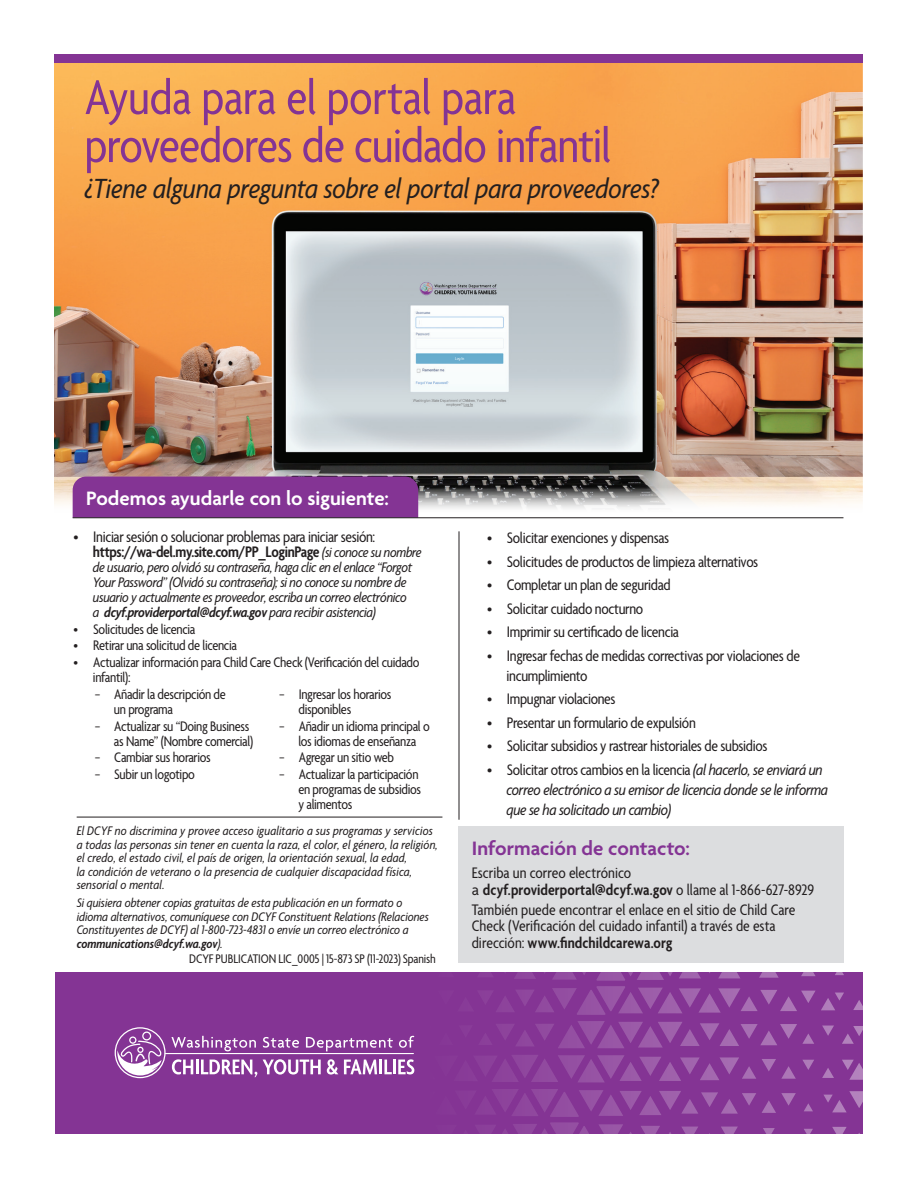
<style>
.page{position:relative;width:918px;height:1188px;background:#fff}
.page>*{position:absolute;margin:0;border:0;box-sizing:border-box;transform-origin:0 0}
.t1{font:condensed 52.5px/48px "Agenda";letter-spacing:-.015em;color:#843494}
.t2{font:italic condensed 30px "Agenda";letter-spacing:-.005em;color:#231f20}
.t3{font:600 21px "Agenda";color:#fff}
.t4{font:600 21px "Agenda";color:#843494}
.t5{font:condensed 16.5px/15px "Agenda";letter-spacing:-.02em;color:#231f20}
.t6{font:condensed 16.5px/16.5px "Agenda";color:#231f20}
.t7{font:italic condensed 16.5px/20.2px "Agenda";letter-spacing:-.02em;color:#231f20}
.t8{font:condensed 15px/15px "Agenda";letter-spacing:-.02em;color:#231f20}
.t9{font:italic condensed 15px/15px "Agenda";letter-spacing:-.02em;color:#231f20}
.t10{font:italic condensed 13.5px/13.5px "Agenda";letter-spacing:.005em;color:#231f20}
.t11{font:condensed 13.5px "Agenda";letter-spacing:-.01em;color:#231f20}
.s1{font-weight:600}
.s2{font-style:italic;font-size:15px}
.s3{font-stretch:normal}
.s4{font-style:normal}
</style>
<div class="page">
<div style="left:55px;top:972px;width:808px;height:162px;background:#843494"></div>
<svg style="left:763px;top:1128px;width:12px;height:6px"></svg>
<svg style="left:822px;top:1068px;width:12px;height:10px"></svg>
<svg style="left:822px;top:1026px;width:12px;height:10px"></svg>
<svg style="left:802px;top:1060px;width:12px;height:10px"></svg>
<svg style="left:804px;top:1103px;width:9px;height:8px"></svg>
<svg style="left:804px;top:1129px;width:9px;height:5px"></svg>
<svg style="left:762px;top:1093px;width:34px;height:20px"></svg>
<svg style="left:762px;top:1059px;width:34px;height:20px"></svg>
<svg style="left:482px;top:1021px;width:332px;height:27px"></svg>
<svg style="left:482px;top:1089px;width:274px;height:45px"></svg>
<svg style="left:482px;top:1055px;width:274px;height:27px"></svg>
<svg style="left:832px;top:1127px;width:15px;height:7px"></svg>
<svg style="left:823px;top:1091px;width:40px;height:21px"></svg>
<svg style="left:842px;top:1060px;width:21px;height:20px"></svg>
<svg style="left:842px;top:1026px;width:21px;height:18px"></svg>
<svg style="left:853px;top:1000px;width:10px;height:10px"></svg>
<svg style="left:482px;top:972px;width:362px;height:43px"></svg>
<img style="left:54px;top:63px;width:809px;height:451px">
<div style="left:54px;top:54px;width:809px;height:9px;background:#843494"></div>
<hr style="left:459px;top:531px;width:1px;height:289px;background:#231f20">
<div style="left:73px;top:477px;width:345px;height:40px;background:#843494"></div>
<hr style="left:73px;top:517px;width:770px;height:1px;background:#231f20">
<div style="left:458px;top:826px;width:385px;height:137px;background:#dcdddf"></div>
<hr style="left:77px;top:817px;width:365px;height:1px;background:#231f20">
<svg style="left:172px;top:1059px;width:85px;height:18px"></svg>
<svg style="left:263px;top:1059px;width:58px;height:16px"></svg>
<svg style="left:327px;top:1059px;width:11px;height:16px"></svg>
<svg style="left:344px;top:1059px;width:33px;height:15px"></svg>
<hr style="left:379px;top:1060px;width:3px;height:14px;background:#fff">
<svg style="left:384px;top:1060px;width:8px;height:14px"></svg>
<hr style="left:393px;top:1060px;width:3px;height:14px;background:#fff">
<svg style="left:398px;top:1059px;width:16px;height:15px"></svg>
<hr style="left:165px;top:1053px;width:248px;height:1px;background:#fff">
<svg style="left:171px;top:1036px;width:85px;height:15px"></svg>
<svg style="left:263px;top:1037px;width:36px;height:11px"></svg>
<svg style="left:306px;top:1037px;width:87px;height:14px"></svg>
<svg style="left:399px;top:1036px;width:15px;height:12px"></svg>
<div style="left:115px;top:1027px;width:51px;height:51px;border:1px solid #fff;border-radius:50%"></div>
<div style="left:142px;top:1032px;width:9px;height:8px;border:1px solid #fff;border-radius:50%"></div>
<div style="left:129px;top:1036px;width:7px;height:8px;border:1px solid #fff;border-radius:50%"></div>
<svg style="left:117px;top:1039px;width:47px;height:36px"></svg>
<h1 class="t1" style="left:85px;top:76px;width:528px">Ayuda para el portal para proveedores de cuidado infantil</h1>
<h2 class="t2" style="left:85px;top:170px;width:576px">¿Tiene alguna pregunta sobre el portal para proveedores?</h2>
<h3 class="t3" style="left:86px;top:487px;width:304px">Podemos ayudarle con lo siguiente:</h3>
<p class="t5" style="left:93px;top:530px;width:330px;text-indent:-20px">• Iniciar sesión o solucionar problemas para iniciar sesión: <span class="s1">https://wa-del.my.site.com/PP_LoginPage</span> <span class="s2">(si conoce su nombre</span></p>
<p class="t9" style="left:93px;top:559px;width:321px">de usuario, pero olvidó su contraseña, haga clic en el enlace “Forgot Your Password” (Olvidó su contraseña); si no conoce su nombre de usuario y actualmente es proveedor, escriba un correo electrónico a <span class="s1">dcyf.providerportal@dcyf.wa.gov</span> para recibir asistencia)</p>
<p class="t8" style="left:73px;top:622px;width:123px">• Solicitudes de licencia</p>
<p class="t8" style="left:73px;top:639px;width:165px">• Retirar una solicitud de licencia</p>
<p class="t8" style="left:93px;top:656px;width:328px;text-indent:-20px">• Actualizar información para Child Care Check (Verificación del cuidado infantil):</p>
<p class="t8" style="left:114px;top:688px;width:113px;text-indent:-20px"><span class="s3">−</span> Añadir la descripción de un programa</p>
<p class="t8" style="left:94px;top:719px;width:160px;text-align:right"><span class="s3">−</span> Actualizar su “Doing Business as Name” (Nombre comercial)</p>
<p class="t8" style="left:94px;top:750px;width:118px;line-height:16.8px"><span class="s3">−</span> Cambiar sus horarios <span class="s3">−</span> Subir un logotipo</p>
<p class="t8" style="left:298px;top:688px;width:94px;text-indent:-20px"><span class="s3">−</span> Ingresar los horarios disponibles</p>
<p class="t8" style="left:279px;top:719px;width:152px;text-align:center"><span class="s3">−</span> Añadir un idioma principal o los idiomas de enseñanza</p>
<p class="t8" style="left:279px;top:750px;width:141px;line-height:16.8px"><span class="s3">−</span> Agregar un sitio web<br><span class="s3">−</span> Actualizar la participación</p>
<p class="t8" style="left:298px;top:783px;width:124px">en programas de subsidios y alimentos</p>
<p class="t10" style="left:77px;top:824px;width:363px">El DCYF no discrimina y provee acceso igualitario a sus programas y servicios a todas las personas sin tener en cuenta la raza, el color, el género, la religión, el credo, el estado civil, el país de origen, la orientación sexual, la edad,<br>la condición de veterano o la presencia de cualquier discapacidad física, sensorial o mental.</p>
<p class="t10" style="left:77px;top:896px;width:354px">Si quisiera obtener copias gratuitas de esta publicación en un formato o idioma alternativos, comuníquese con DCYF Constituent Relations (Relaciones Constituyentes de DCYF) al 1-800-723-4831 o envíe un correo electrónico a <span class="s1">communications@dcyf.wa.gov</span>).</p>
<p class="t11" style="left:189px;top:952px;width:248px">DCYF PUBLICATION LIC_0005 | 15-873 SP (11-2023) Spanish</p>
<p class="t5" style="left:487px;top:531px;width:184px">• Solicitar exenciones y dispensas</p>
<p class="t5" style="left:487px;top:555px;width:273px">• Solicitudes de productos de limpieza alternativos</p>
<p class="t5" style="left:487px;top:578px;width:185px">• Completar un plan de seguridad</p>
<p class="t5" style="left:487px;top:602px;width:158px">• Solicitar cuidado nocturno</p>
<p class="t5" style="left:487px;top:625px;width:193px">• Imprimir su certificado de licencia</p>
<p class="t5" style="left:507px;top:646px;width:295px;line-height:20.2px;text-indent:-20px">• Ingresar fechas de medidas correctivas por violaciones de incumplimiento</p>
<p class="t5" style="left:487px;top:693px;width:130px">• Impugnar violaciones</p>
<p class="t5" style="left:487px;top:716px;width:210px">• Presentar un formulario de expulsión</p>
<p class="t5" style="left:487px;top:740px;width:282px">• Solicitar subsidios y rastrear historiales de subsidios</p>
<p class="t7" style="left:507px;top:759px;width:323px;text-indent:-20px"><span class="s4">• Solicitar otros cambios en la licencia</span> (al hacerlo, se enviará un correo electrónico a su emisor de licencia donde se le informa que se ha solicitado un cambio)</p>
<h3 class="t4" style="left:472px;top:837px;width:220px">Información de contacto:</h3>
<p class="t6" style="left:472px;top:866px;width:344px">Escriba un correo electrónico<br><span class="s3">a</span> <span class="s1">dcyf.providerportal@dcyf.wa.gov</span> o llame al 1-866-627-8929</p>
<p class="t6" style="left:472px;top:902px;width:325px">También puede encontrar el enlace en el sitio de Child Care<br>Check (Verificación del cuidado infantil) a través de esta dirección: <span class="s1">www.findchildcarewa.org</span></p>
</div>
